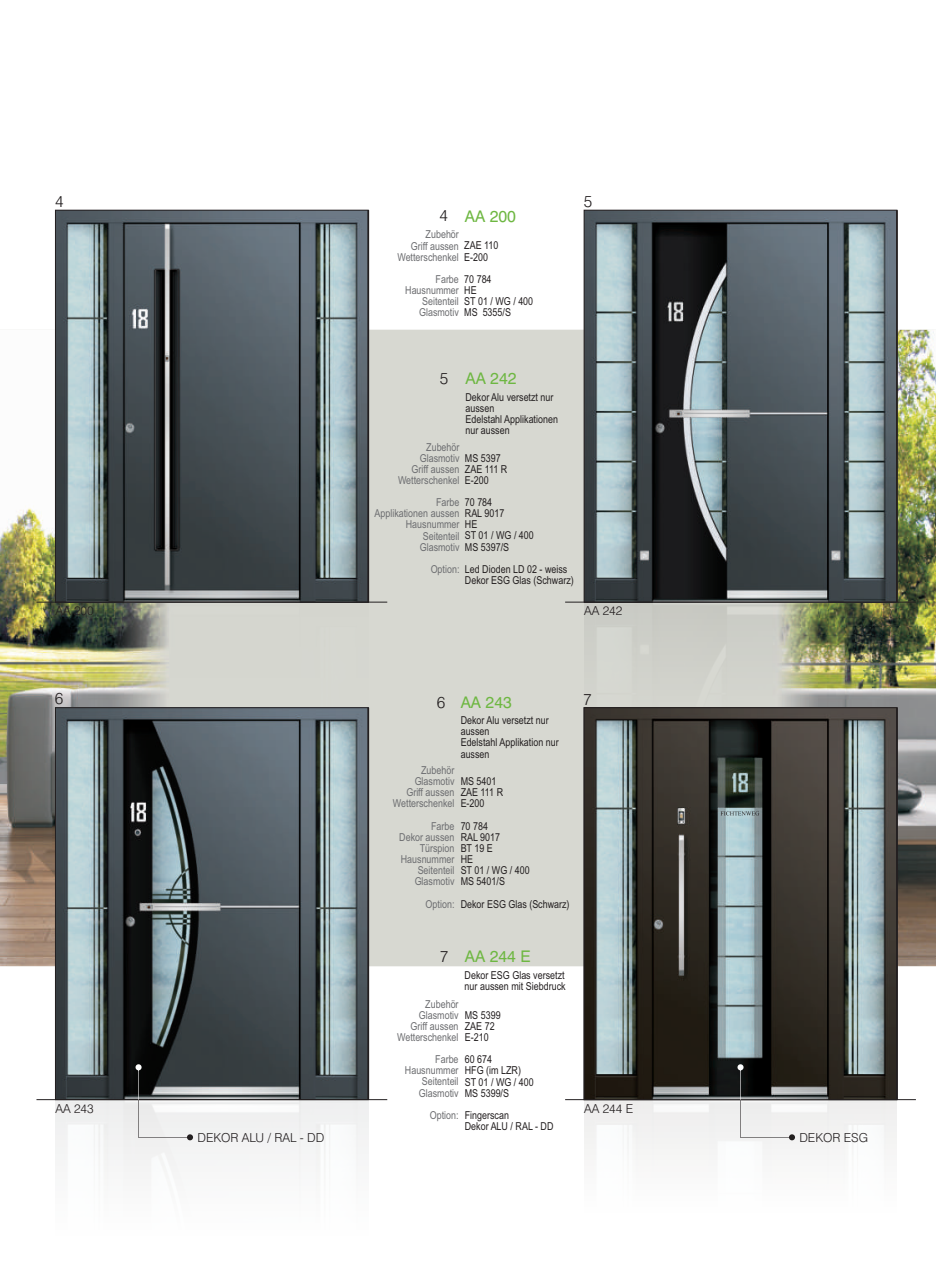
<style>
.page{position:relative;width:936px;height:1276px;background:#fff}
.page>*{position:absolute;margin:0;border:0;box-sizing:border-box;transform-origin:0 0}
.t1{font:16.05px "Swiss 721 BT";color:#6eb742}
.t2{font:300 16.05px "Swiss 721 BT";color:#231f20}
.t3{font:300 12.3px "Swiss 721 BT";color:#231f20}
.t4{font:10.95px/11.1px "Arial Narrow";color:#231f20}
.t5{font:10.95px/11.1px "Arial Narrow";color:#6c6d70;text-align:right}
.s1{font-weight:300;color:#231f20}
</style>
<div class="page">
<img style="left:0;top:330px;width:935px;height:636px">
<img style="left:584px;top:212px;width:312px;height:495px">
<hr style="left:565px;top:1099px;width:350px;height:1px;background:#231f20">
<img style="left:586px;top:709px;width:309px;height:388px">
<svg style="left:720px;top:811px;width:39px;height:4px"></svg>
<img style="left:55px;top:212px;width:313px;height:495px">
<svg style="left:57px;top:709px;width:309px;height:388px;background:#5b676c"></svg>
<hr style="left:367px;top:707px;width:2px;height:392px;background:#231f20">
<hr style="left:36px;top:1099px;width:351px;height:1px;background:#231f20">
<hr style="left:896px;top:210px;width:1px;height:392px;background:#231f20">
<hr style="left:565px;top:602px;width:350px;height:1px;background:#231f20">
<svg style="left:737px;top:1064px;width:58px;height:76px"></svg>
<svg style="left:135px;top:1064px;width:58px;height:76px"></svg>
<hr style="left:367px;top:210px;width:2px;height:392px;background:#231f20">
<hr style="left:36px;top:602px;width:351px;height:1px;background:#231f20">
<hr style="left:896px;top:707px;width:1px;height:392px;background:#231f20">
<h1 class="t2" style="left:55px;top:195px;width:10px">4</h1>
<h1 class="t2" style="left:583px;top:195px;width:10px">5</h1>
<h1 class="t2" style="left:439px;top:209px;width:10px">4</h1>
<h1 class="t1" style="left:465px;top:210px;width:53px">AA 200</h1>
<p class="t5" style="left:397px;top:230px;width:63px">Zubehör<br>Griff aussen<br>Wetterschenkel</p>
<p class="t5" style="left:405px;top:274px;width:55px">Farbe<br>Hausnummer<br>Seitenteil<br>Glasmotiv</p>
<p class="t4" style="left:464px;top:241px;width:36px">ZAE 110<br>E-200</p>
<p class="t4" style="left:464px;top:274px;width:70px">70 784<br>HE<br>ST 01 / WG / 400<br>MS 5355/S</p>
<h1 class="t1" style="left:440px;top:372px;width:78px"><span class="s1">5</span> AA 242</h1>
<p class="t4" style="left:465px;top:392px;width:94px">Dekor Alu versetzt nur aussen<br>Edelstahl Applikationen nur aussen</p>
<p class="t5" style="left:398px;top:442px;width:63px">Zubehör<br>Glasmotiv<br>Griff aussen<br>Wetterschenkel</p>
<p class="t5" style="left:374px;top:498px;width:87px">Farbe<br>Applikationen aussen<br>Hausnummer<br>Seitenteil<br>Glasmotiv</p>
<p class="t5" style="left:430px;top:564px;width:30px">Option:</p>
<p class="t4" style="left:465px;top:453px;width:44px">MS 5397<br>ZAE 111 R<br>E-200</p>
<p class="t4" style="left:465px;top:497px;width:70px">70 784<br>RAL 9017<br>HE<br>ST 01 / WG / 400<br>MS 5397/S</p>
<p class="t4" style="left:465px;top:564px;width:110px">Led Dioden LD 02 - weiss<br>Dekor ESG Glas (Schwarz)</p>
<p class="t3" style="left:55px;top:606px;width:40px">AA 200</p>
<p class="t3" style="left:584px;top:606px;width:40px">AA 242</p>
<h1 class="t2" style="left:55px;top:692px;width:10px">6</h1>
<h1 class="t2" style="left:436px;top:696px;width:10px">6</h1>
<h1 class="t1" style="left:460px;top:695px;width:53px">AA 243</h1>
<p class="t4" style="left:460px;top:716px;width:99px">Dekor Alu versetzt nur aussen<br>Edelstahl Applikation nur aussen</p>
<h1 class="t2" style="left:583px;top:692px;width:10px">7</h1>
<p class="t5" style="left:393px;top:765px;width:63px">Zubehör<br>Glasmotiv<br>Griff aussen<br>Wetterschenkel</p>
<p class="t5" style="left:399px;top:821px;width:57px">Farbe<br>Dekor aussen<br>Türspion<br>Hausnummer<br>Seitenteil<br>Glasmotiv</p>
<p class="t5" style="left:425px;top:899px;width:30px">Option:</p>
<p class="t4" style="left:460px;top:777px;width:44px">MS 5401<br>ZAE 111 R<br>E-200</p>
<p class="t4" style="left:460px;top:821px;width:70px">70 784<br>RAL 9017<br>BT 19 E<br>HE<br>ST 01 / WG / 400<br>MS 5401/S</p>
<p class="t4" style="left:460px;top:899px;width:110px">Dekor ESG Glas (Schwarz)</p>
<h1 class="t1" style="left:440px;top:950px;width:92px"><span class="s1">7</span> AA 244 E</h1>
<p class="t4" style="left:464px;top:970px;width:102px">Dekor ESG Glas versetzt nur aussen mit Siebdruck</p>
<p class="t3" style="left:55px;top:1103px;width:40px">AA 243</p>
<p class="t5" style="left:397px;top:999px;width:63px">Zubehör<br>Glasmotiv<br>Griff aussen<br>Wetterschenkel</p>
<p class="t5" style="left:405px;top:1054px;width:55px">Farbe<br>Hausnummer<br>Seitenteil<br>Glasmotiv</p>
<p class="t5" style="left:430px;top:1110px;width:30px">Option:</p>
<p class="t4" style="left:465px;top:1010px;width:37px">MS 5399<br>ZAE 72<br>E-210</p>
<p class="t4" style="left:465px;top:1055px;width:70px">60 674<br>HFG (im LZR)<br>ST 01 / WG / 400<br>MS 5399/S</p>
<p class="t4" style="left:465px;top:1110px;width:90px">Fingerscan<br>Dekor ALU / RAL - DD</p>
<p class="t3" style="left:584px;top:1103px;width:51px">AA 244 E</p>
<p class="t3" style="left:197px;top:1132px;width:128px">DEKOR ALU / RAL - DD</p>
<p class="t3" style="left:799px;top:1132px;width:70px">DEKOR ESG</p>
</div>
